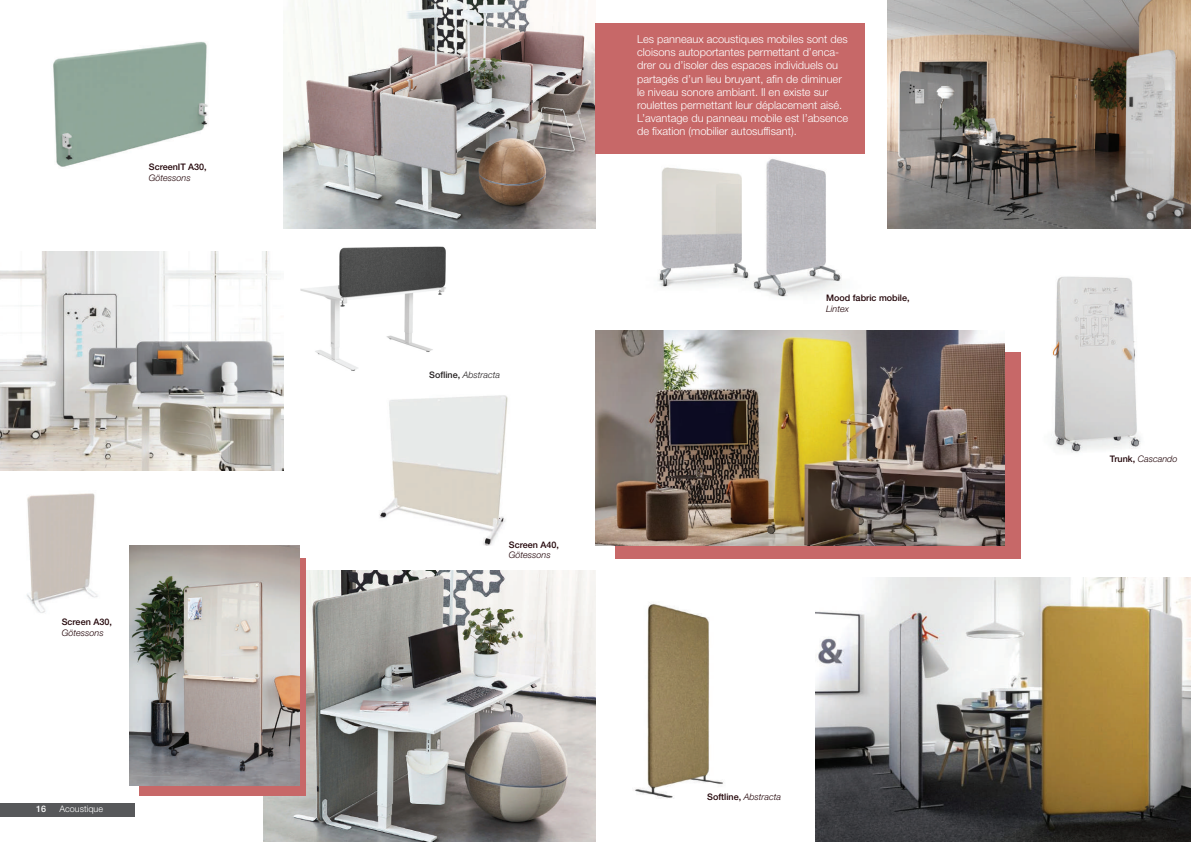
<style>
.page{position:relative;width:1191px;height:842px;background:#fff}
.page>*{position:absolute;margin:0;border:0;box-sizing:border-box;transform-origin:0 0}
.t1{font:300 11px/13.2px "Helvetica Neue LT Std";color:#fff}
.t2{font:500 9px "Helvetica Neue LT Std";color:#210307}
.t3{font:italic 300 9px "Helvetica Neue LT Std";color:#210307}
.t4{font:italic 300 9px "Helvetica Neue LT Std";color:#231f20}
.t5{font:300 9px "Helvetica Neue LT Std";color:#fff}
.t6{font:500 9px "Helvetica Neue LT Std";color:#fff}
.t7{font:500 9px "Helvetica Neue LT Std";color:#231f20}
.s1{font-weight:500;font-style:normal}
.s2{font-weight:300;font-style:italic}
</style>
<div class="page">
<img style="left:284px;top:228px;width:184px;height:143px">
<img style="left:26px;top:493px;width:111px;height:120px">
<img style="left:264px;top:570px;width:331px;height:272px">
<div style="left:140px;top:558px;width:166px;height:238px;background:#c76868"></div>
<img style="left:129px;top:546px;width:171px;height:239px">
<img style="left:284px;top:0;width:311px;height:228px">
<img style="left:379px;top:395px;width:129px;height:150px">
<img style="left:53px;top:41px;width:155px;height:126px">
<img style="left:658px;top:127px;width:207px;height:170px">
<img style="left:887px;top:0;width:304px;height:228px">
<div style="left:615px;top:352px;width:405px;height:206px;background:#c76868"></div>
<div style="left:595px;top:23px;width:269px;height:131px;background:#c76868"></div>
<img style="left:815px;top:577px;width:376px;height:265px">
<img style="left:634px;top:603px;width:90px;height:196px">
<img style="left:1051px;top:276px;width:90px;height:177px">
<img style="left:595px;top:331px;width:409px;height:214px">
<div style="left:0;top:803px;width:135px;height:14px;background:#57585a"></div>
<img style="left:0;top:251px;width:284px;height:220px">
<p class="t2" style="left:149px;top:161px;width:59px">ScreenIT A30,</p>
<p class="t3" style="left:149px;top:172px;width:43px">Götessons</p>
<p class="t2" style="left:62px;top:616px;width:52px">Screen A30,</p>
<p class="t3" style="left:62px;top:627px;width:43px">Götessons</p>
<p class="t4" style="left:429px;top:369px;width:72px"><span class="s1">Sofline,</span> Abstracta</p>
<p class="t2" style="left:509px;top:539px;width:52px">Screen A40,</p>
<p class="t3" style="left:509px;top:550px;width:43px">Götessons</p>
<p class="t1" style="left:637px;top:32px;width:212px">Les panneaux acoustiques mobiles sont des cloisons autoportantes permettant d’enca&shy;drer ou d’isoler des espaces individuels ou partagés d’un lieu bruyant, afin de diminuer le niveau sonore ambiant. Il en existe sur roulettes permettant leur déplacement aisé.<br>L’avantage du panneau mobile est l’absence de fixation (mobilier autosuffisant).</p>
<p class="t2" style="left:826px;top:293px;width:85px">Mood fabric mobile,</p>
<p class="t3" style="left:826px;top:303px;width:24px">Lintex</p>
<p class="t2" style="left:707px;top:792px;width:75px">Softline, <span class="s2">Abstracta</span></p>
<p class="t3" style="left:1109px;top:453px;width:69px"><span class="s1">Trunk,</span> Cascando</p>
<p class="t6" style="left:36px;top:804px;width:12px">16</p>
<p class="t5" style="left:60px;top:804px;width:45px">Acoustique</p>
<p class="t7" style="left:1145px;top:804px;width:12px">17</p>
</div>
